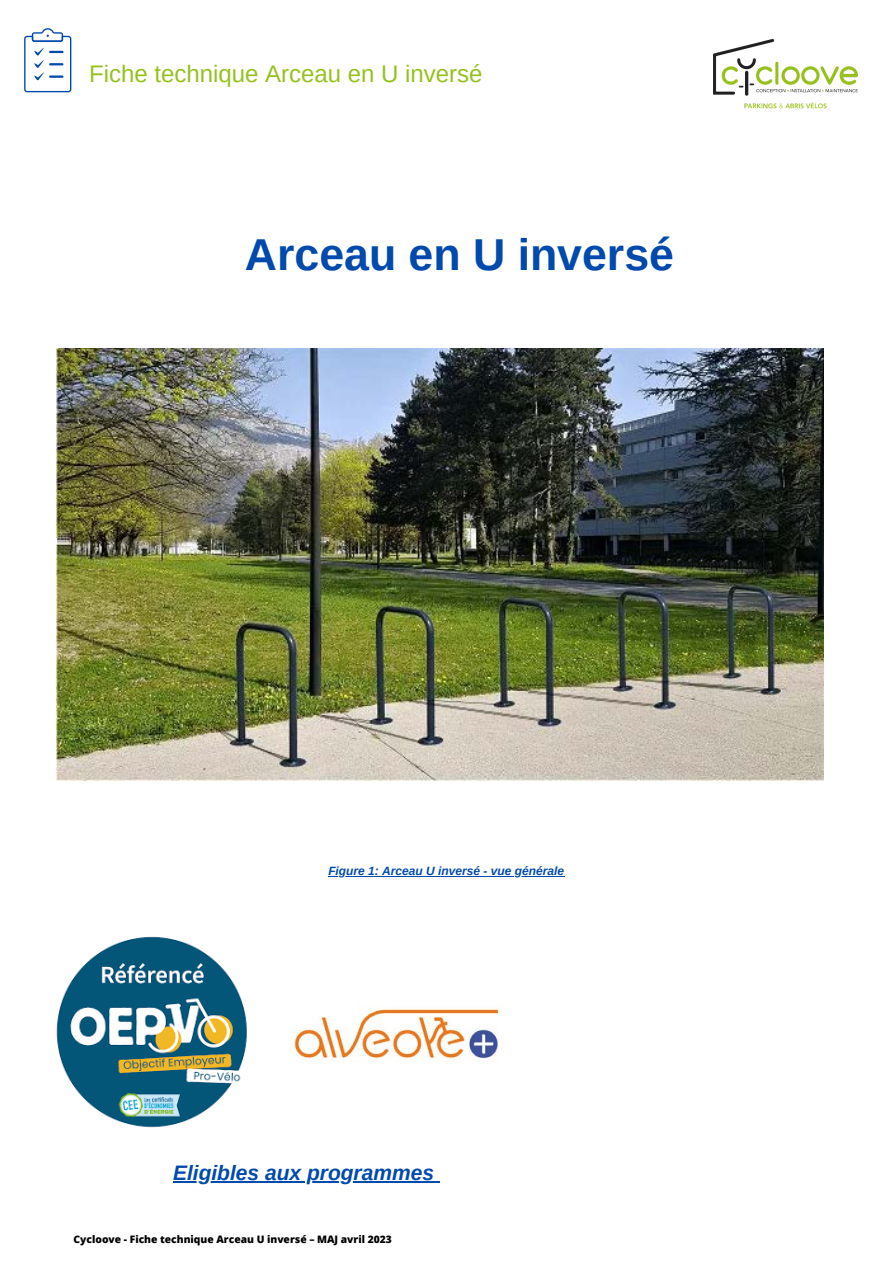
<style>
.page{position:relative;width:893px;height:1264px;background:#fff}
.page>*{position:absolute;margin:0;border:0;box-sizing:border-box;transform-origin:0 0}
.t1{font:700 44.7px "Arimo";color:#004aad}
.t2{font:24px "Arimo";color:#96c11e}
.t3{font:italic 700 21px "Arimo";color:#004aad}
.t4{font:italic 700 12px "Arimo";color:#004aad}
.t5{font:800 10.35px "Open Sans";color:#000}
</style>
<div class="page">
<img style="left:713px;top:40px;width:144px;height:69px">
<svg style="left:24px;top:28px;width:47px;height:64px"></svg>
<hr style="left:49px;top:75px;width:14px;height:3px;background:#004aad">
<img style="left:56px;top:936px;width:191px;height:192px">
<img style="left:290px;top:1008px;width:211px;height:54px">
<img style="left:57px;top:349px;width:766px;height:431px">
<hr style="left:328px;top:876px;width:236px;height:1px;background:#004aad">
<hr style="left:173px;top:1180px;width:261px;height:2px;background:#004aad">
<h2 class="t2" style="left:89px;top:60px;width:394px">Fiche technique Arceau en U inversé</h2>
<h1 class="t1" style="left:245px;top:229px;width:430px">Arceau en U inversé</h1>
<p class="t4" style="left:328px;top:864px;width:237px">Figure 1: Arceau U inversé - vue générale</p>
<h3 class="t3" style="left:173px;top:1160px;width:262px">Eligibles aux programmes</h3>
<p class="t5" style="left:74px;top:1231px;width:320px">Cycloove - Fiche technique Arceau U inversé – MAJ avril 2023</p>
</div>
